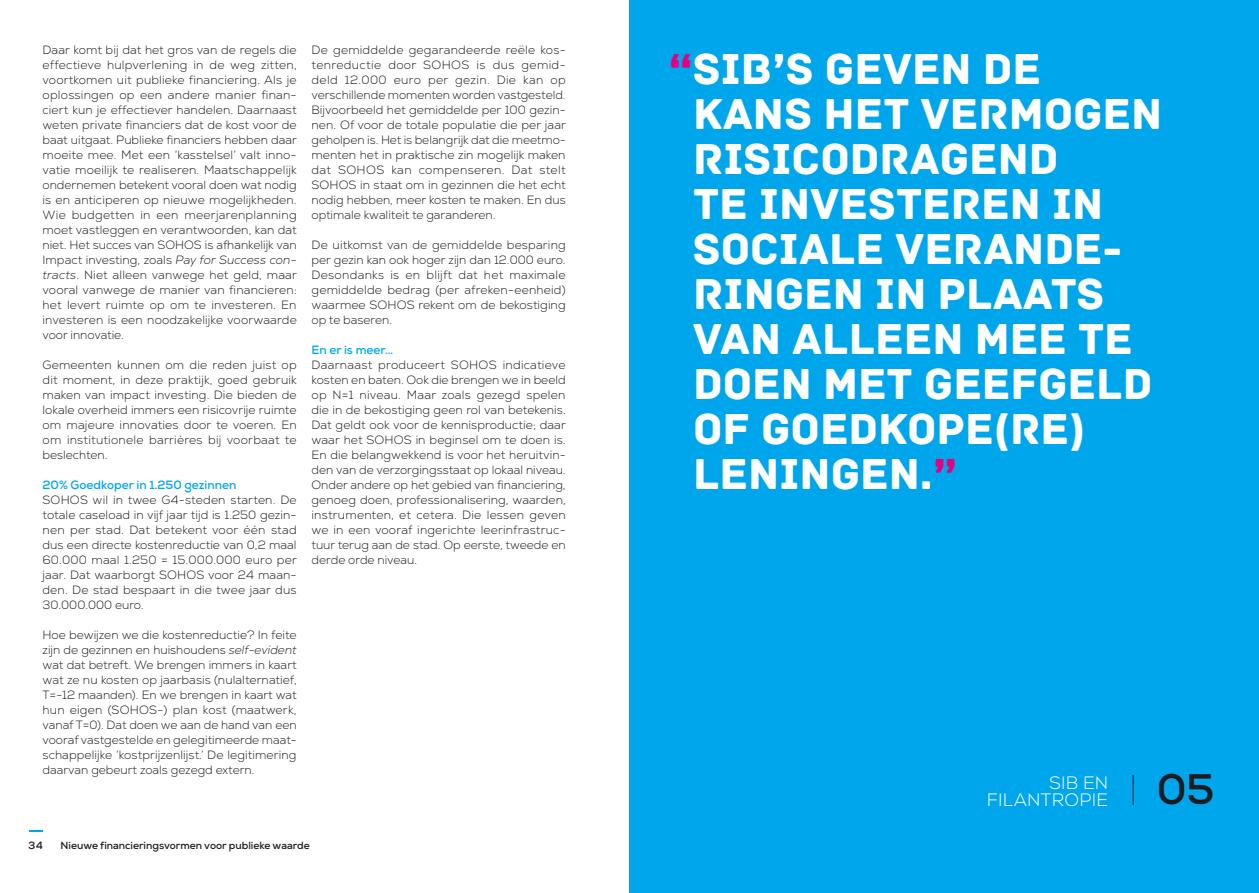
<style>
.page{position:relative;width:1259px;height:893px;background:#fff}
.page>*{position:absolute;margin:0;border:0;box-sizing:border-box;transform-origin:0 0}
.t1{font:45.6px/45px "Archive";color:#fff}
.t2{font:700 42.75px "Nexa";color:#1b1c20}
.t3{font:300 18px "Nexa";letter-spacing:.01em;color:#fff}
.t4{font:300 12px/15px "Nexa";color:#1b1c20;text-align:justify}
.t5{font:700 12px "Nexa";color:#00a6eb}
.t6{font:700 10.5px "Nexa";color:#1b1c20}
.t7{font:700 10.35px "Nexa";color:#1b1c20}
.s1{font-style:italic}
.s2{color:#e50083}
</style>
<div class="page">
<svg style="left:29px;top:830px;width:14px;height:2px"></svg>
<div style="left:629px;top:0;width:630px;height:893px;background:#00a6eb"></div>
<hr style="left:1132px;top:775px;width:1px;height:30px;background:#1b1c20">
<p class="t4" style="left:43px;top:43px;width:256px">Daar komt bij dat het gros van de regels die effectieve hulpverlening in de weg zitten, voortkomen uit publieke financiering. Als je oplossingen op een andere manier finan&shy;ciert kun je effectiever handelen. Daarnaast weten private financiers dat de kost voor de baat uitgaat. Publieke financiers hebben daar moeite mee. Met een ‘kasstelsel’ valt inno&shy;vatie moeilijk te realiseren. Maatschappelijk ondernemen betekent vooral doen wat nodig is en anticiperen op nieuwe mogelijkheden.<br>Wie budgetten in een meerjarenplanning moet vastleggen en verantwoorden, kan dat niet. Het succes van SOH OS is afhankelijk van Impact investing, zoals <span class="s1">Pay for Success con&shy;tracts</span>. Niet alleen vanwege het geld, maar vooral vanwege de manier van financieren: het levert ruimte op om te investeren. En investeren is een noodzakelijke voorwaarde voor innovatie.</p>
<p class="t4" style="left:43px;top:358px;width:256px">Gemeenten kunnen om die reden juist op dit moment, in deze praktijk, goed gebruik maken van impact investing. Die bieden de lokale overheid immers een risicovrije ruimte om majeure innovaties door te voeren. En om institutionele barrières bij voorbaat te beslechten.</p>
<p class="t5" style="left:43px;top:477px;width:195px">20% Goedkoper in 1.250 gezinnen</p>
<p class="t4" style="left:43px;top:493px;width:256px">SOH OS wil in twee G4-steden starten. De totale caseload in vijf jaar tijd is 1.250 gezin&shy;nen per stad. Dat betekent voor één stad dus een directe kostenreductie van 0,2 maal 60.000 maal 1.250 = 15.000.000 euro per jaar. Dat waarborgt SOH OS voor 24 maan&shy;den. De stad bespaart in die twee jaar dus 30.000.000 euro.</p>
<p class="t4" style="left:43px;top:628px;width:256px">H oe bewijzen we die kostenreductie? In feite zijn de gezinnen en huishoudens <span class="s1">self-evident </span>wat dat betreft. We brengen immers in kaart wat ze nu kosten op jaarbasis (nulalternatief, T=-12 maanden). En we brengen in kaart wat hun eigen (SOH OS-) plan kost (maatwerk, vanaf T=0). Dat doen we aan de hand van een vooraf vastgestelde en gelegitimeerde maat&shy;schappelijke ‘kostprijzenlijst.’ De legitimering daarvan gebeurt zoals gezegd extern.</p>
<p class="t4" style="left:311px;top:43px;width:256px">De gemiddelde gegarandeerde reële kos&shy;tenreductie door SOH OS is dus gemid&shy;deld 12.000 euro per gezin. Die kan op verschillende momenten worden vastgesteld.<br>Bijvoorbeeld het gemiddelde per 100 gezin&shy;nen. Of voor de totale populatie die per jaar geholpen is. Het is belangrijk dat die meetmo&shy;menten het in praktische zin mogelijk maken dat SOH OS kan compenseren. Dat stelt SOH OS in staat om in gezinnen die het echt nodig hebben, meer kosten te maken. En dus optimale kwaliteit te garanderen.</p>
<p class="t4" style="left:311px;top:238px;width:256px">De uitkomst van de gemiddelde besparing per gezin kan ook hoger zijn dan 12.000 euro.<br>Desondanks is en blijft dat het maximale gemiddelde bedrag (per afreken-eenheid) waarmee SOH OS rekent om de bekostiging op te baseren.</p>
<p class="t5" style="left:311px;top:342px;width:83px">En er is meer…</p>
<p class="t4" style="left:311px;top:358px;width:256px">Daarnaast produceert SOH OS indicatieve kosten en baten. Ook die brengen we in beeld op N=1 niveau. Maar zoals gezegd spelen die in de bekostiging geen rol van betekenis.<br>Dat geldt ook voor de kennisproductie; daar waar het SOH OS in beginsel om te doen is.<br>En die belangwekkend is voor het heruitvin&shy;den van de verzorgingsstaat op lokaal niveau.<br>Onder andere op het gebied van financiering, genoeg doen, professionalisering, waarden, instrumenten, et cetera. Die lessen geven we in een vooraf ingerichte leerinfrastruc&shy;tuur terug aan de stad. Op eerste, tweede en derde orde niveau.</p>
<p class="t6" style="left:28px;top:839px;width:16px">34</p>
<p class="t7" style="left:61px;top:839px;width:251px">Nieuwe financieringsvormen voor publieke waarde</p>
<h1 class="t1" style="left:693px;top:47px;width:471px;text-indent:-25px"><span class="s2">“</span>SIB’S GEVEN DE<br>KANS HET VERMOGEN<br>RISICODRAGEND<br>TE INVESTEREN IN<br>SOCIALE VERANDE-<br>RINGEN IN PLAATS<br>VAN ALLEEN MEE TE<br>DOEN MET GEEFGELD<br>OF GOEDKOPE(RE)<br>LENINGEN.<span class="s2">”</span></h1>
<h3 class="t3" style="left:1049px;top:772px;width:46px">SIB en</h3>
<h3 class="t3" style="left:987px;top:789px;width:54px">fi lantro</h3>
<h3 class="t3" style="left:1079px;top:789px;width:20px">pie</h3>
<h2 class="t2" style="left:1156px;top:762px;width:60px">05</h2>
</div>
